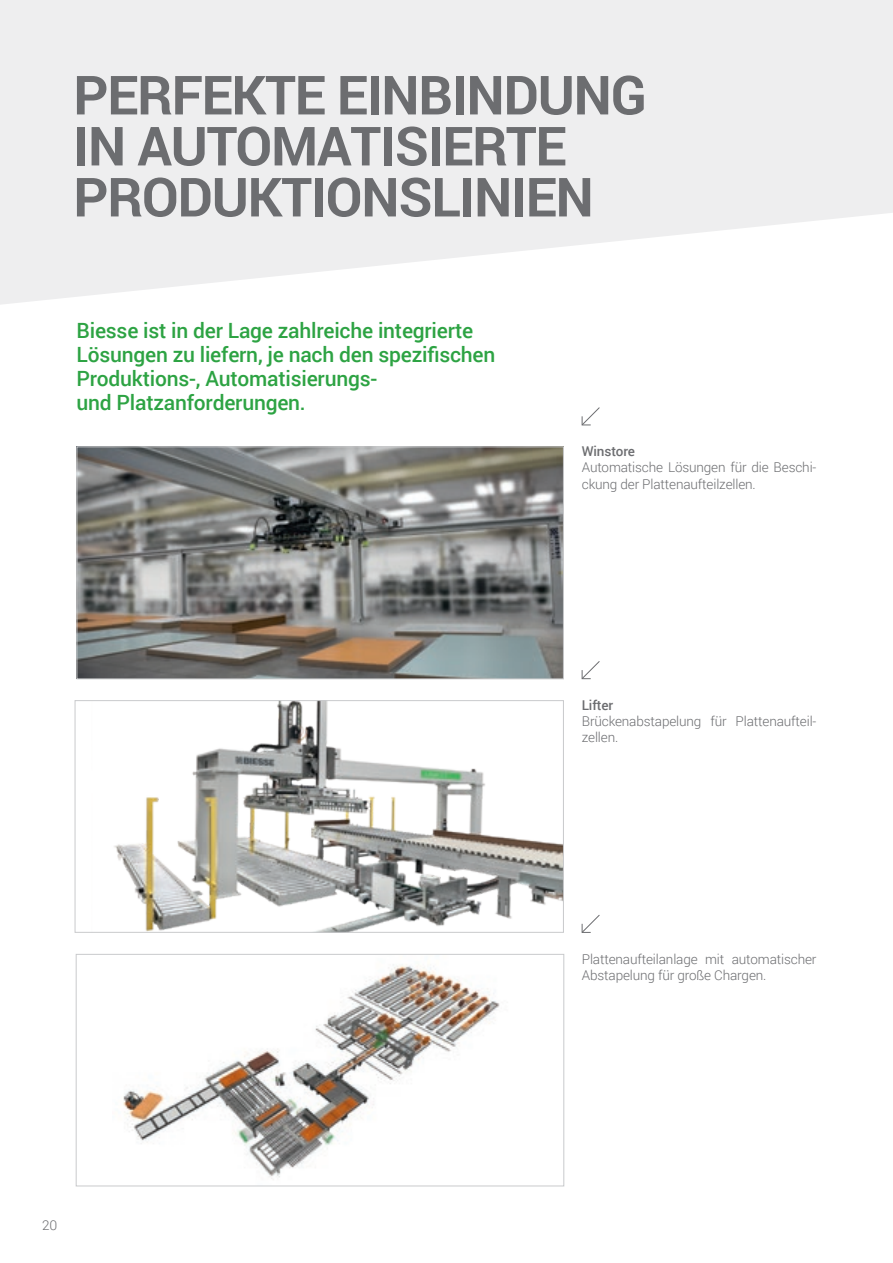
<style>
.page{position:relative;width:893px;height:1263px;background:#fff}
.page>*{position:absolute;margin:0;border:0;box-sizing:border-box;transform-origin:0 0}
._1_TITOLO_GRIGIO{font:700 54px/51px "Roboto";letter-spacing:-.02em;color:#6c6d70}
.t1{font:500 21px/24px "Roboto";letter-spacing:-.01em;color:#2da343}
.t2{font:300 13.5px/16.2px "Roboto";letter-spacing:-.01em;color:#6c6d70}
.t3{font:500 13.5px "Roboto";letter-spacing:-.01em;color:#6c6d70}
</style>
<div class="page">
<svg style="left:0;top:0;width:893px;height:305px;fill:#eeeeef"></svg>
<img style="left:79px;top:448px;width:483px;height:229px">
<div style="left:77px;top:446px;width:487px;height:233px;border:1px solid #c9cacc"></div>
<svg style="left:581px;top:407px;width:19px;height:19px"></svg>
<svg style="left:581px;top:661px;width:19px;height:18px"></svg>
<svg style="left:581px;top:915px;width:19px;height:18px"></svg>
<img style="left:123px;top:964px;width:377px;height:215px">
<div style="left:76px;top:954px;width:488px;height:232px;border:1px solid #c9cacc"></div>
<img style="left:114px;top:702px;width:448px;height:229px">
<div style="left:75px;top:700px;width:489px;height:233px;border:1px solid #c9cacc"></div>
<p class="_1_TITOLO_GRIGIO" style="left:73px;top:68px;width:575px">PERFEKTE EINBINDUNG<br>IN AUTOMATISIERTE<br>PRODUKTIONSLINIEN</p>
<p class="t1" style="left:77px;top:318px;width:420px">Biesse ist in der Lage zahlreiche integrierte Lösungen zu liefern, je nach den spezifischen Produktions-, Automatisierungs-<br>und Platzanforderungen.</p>
<p class="t3" style="left:582px;top:442px;width:55px">Winstore</p>
<p class="t2" style="left:582px;top:459px;width:236px">Automatische Lösungen für die Beschi&shy;ckung der Plattenaufteilzellen.</p>
<p class="t3" style="left:582px;top:695px;width:33px">Lifter</p>
<p class="t2" style="left:582px;top:713px;width:236px">Brückenabstapelung für Plattenaufteil&shy;zellen.</p>
<p class="t2" style="left:582px;top:950px;width:236px">Plattenaufteilanlage mit automatischer<br>Abstapelung für große Chargen.</p>
<p class="t2" style="left:42px;top:1216px;width:17px">20</p>
</div>
